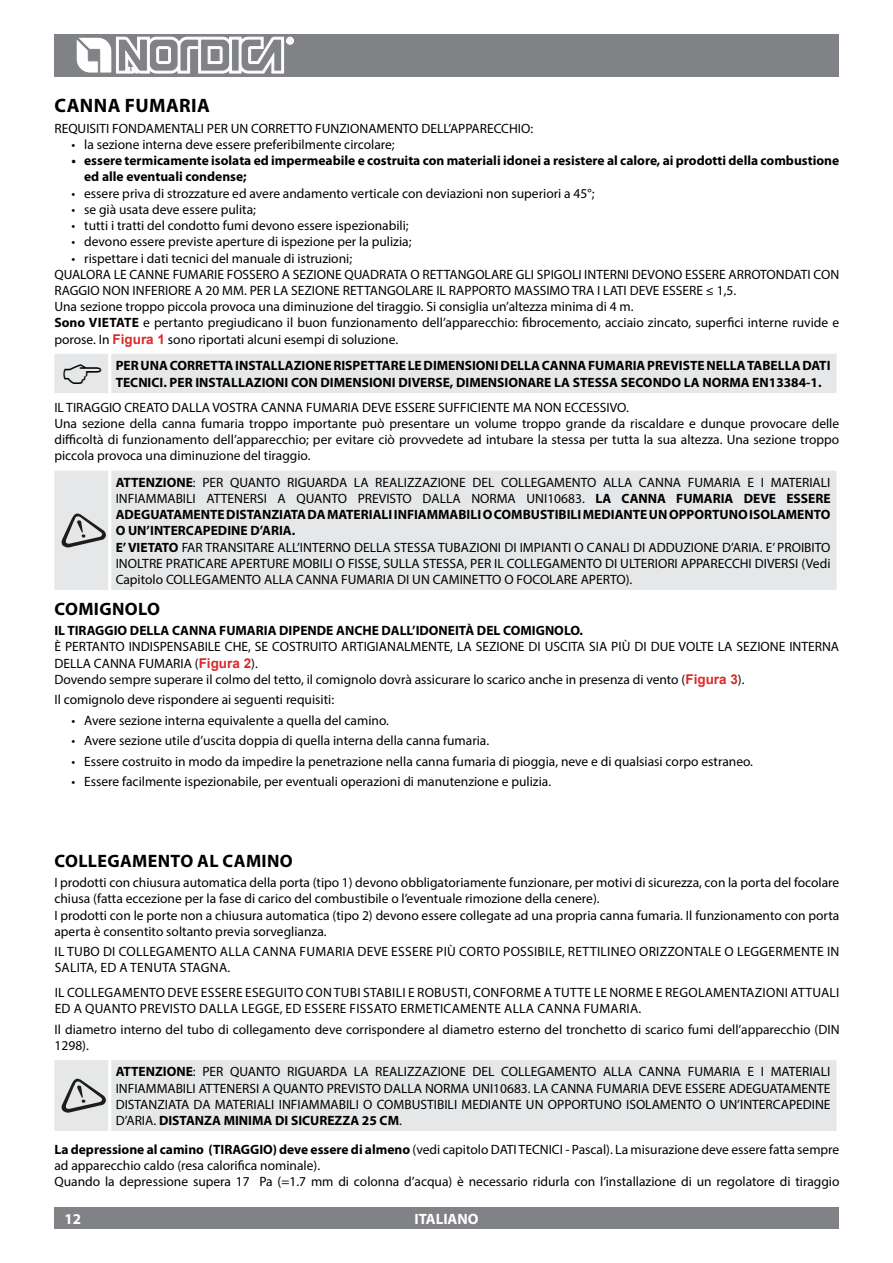
<style>
.page{position:relative;width:893px;height:1263px;background:#fff}
.page>*{position:absolute;margin:0;border:0;box-sizing:border-box;transform-origin:0 0}
.t1{font:700 19.5px "Myriad Pro";letter-spacing:.02em;color:#000}
.t2{font:700 18px "Myriad Pro";letter-spacing:.02em;color:#000}
.t3{font:700 15px "Myriad Pro";color:#fff}
.t4{font:13.5px/16.2px "Myriad Pro";color:#000}
.t5{font:700 13.5px/16.2px "Myriad Pro";color:#000}
.s1{font-weight:700}
.s2{font-family:"Arial";font-weight:700;color:#dc2a2a}
</style>
<div class="page">
<div style="left:54px;top:34px;width:785px;height:43px;background:#808285"></div>
<div style="left:54px;top:1208px;width:785px;height:21px;background:#808285"></div>
<div style="left:286px;top:37px;width:8px;height:7px;border:1px solid #fff;border-radius:50%"></div>
<svg style="left:76px;top:37px;width:217px;height:37px"></svg>
<div style="left:54px;top:471px;width:782px;height:119px;background:#e6e7e8"></div>
<hr style="left:108px;top:471px;width:3px;height:119px;background:#fff">
<svg style="left:60px;top:512px;width:46px;height:36px;background:#b5b6b6"></svg>
<div style="left:54px;top:1060px;width:782px;height:71px;background:#e6e7e8"></div>
<hr style="left:108px;top:1060px;width:3px;height:71px;background:#fff">
<svg style="left:60px;top:1077px;width:46px;height:37px;background:#b6b7b7"></svg>
<div style="left:54px;top:354px;width:782px;height:39px;background:#e6e7e8"></div>
<h1 class="t1" style="left:55px;top:93px;width:157px">CANNA FUMARIA</h1>
<p class="t4" style="left:54px;top:120px;width:480px">REQUISITI FONDAMENTALI PER UN CORRETTO FUNZIONAMENTO DELL’APPARECCHIO:</p>
<p class="t4" style="left:71px;top:136px;width:325px">• la sezione interna deve essere preferibilmente circolare;</p>
<p class="t5" style="left:84px;top:152px;width:756px;text-indent:-13px">• essere termicamente isolata ed impermeabile e costruita con materiali idonei a resistere al calore, ai prodotti della combustione ed alle eventuali condense;</p>
<p class="t4" style="left:71px;top:185px;width:525px">• essere priva di strozzature ed avere andamento verticale con deviazioni non superiori a 45°;</p>
<p class="t4" style="left:71px;top:201px;width:186px">• se già usata deve essere pulita;</p>
<p class="t4" style="left:71px;top:217px;width:339px">• tutti i tratti del condotto fumi devono essere ispezionabili;</p>
<p class="t4" style="left:71px;top:233px;width:342px">• devono essere previste aperture di ispezione per la pulizia;</p>
<p class="t4" style="left:54px;top:250px;width:786px;text-indent:17px">• rispettare i dati tecnici del manuale di istruzioni;<br>QUALORA LE CANNE FUMARIE FOSSERO A SEZIONE QUADRATA O RETTANGOLARE GLI SPIGOLI INTERNI DEVONO ESSERE ARROTONDATI CON RAGGIO NON INFERIORE A 20 MM. PER LA SEZIONE RETTANGOLARE IL RAPPORTO MASSIMO TRA I LATI DEVE ESSERE ≤ 1,5.<br>Una sezione troppo piccola provoca una diminuzione del tiraggio. Si consiglia un’altezza minima di 4 m.<br><span class="s1">Sono vietate</span> e pertanto pregiudicano il buon funzionamento dell’apparecchio: fibrocemento, acciaio zincato, superfici interne ruvide e porose. In <span class="s2">Figura 1</span> sono riportati alcuni esempi di soluzione.</p>
<p class="t5" style="left:116px;top:357px;width:716px">PER UNA CORRETTA INSTALLAZIONE RISPETTARE LE DIMENSIONI DELLA CANNA FUMARIA PREVISTE NELLA TABELLA DATI<br>TECNICI. PER INSTALLAZIONI CON DIMENSIONI DIVERSE, DIMENSIONARE LA STESSA SECONDO LA NORMA EN13384-1.</p>
<p class="t4" style="left:54px;top:399px;width:786px">IL TIRAGGIO CREATO DALLA VOSTRA CANNA FUMARIA DEVE ESSERE SUFFICIENTE MA NON ECCESSIVO.<br>Una sezione della canna fumaria troppo importante può presentare un volume troppo grande da riscaldare e dunque provocare delle difficoltà di funzionamento dell’apparecchio; per evitare ciò provvedete ad intubare la stessa per tutta la sua altezza. Una sezione troppo piccola provoca una diminuzione del tiraggio.</p>
<p class="t4" style="left:116px;top:474px;width:716px"><span class="s1">ATTENZIONE</span>: PER QUANTO RIGUARDA LA REALIZZAZIONE DEL COLLEGAMENTO ALLA CANNA FUMARIA E I MATERIALI<br>INFIAMMABILI ATTENERSI A QUANTO PREVISTO DALLA NORMA UNI10683. <span class="s1">LA CANNA FUMARIA DEVE</span></p>
<p class="t4" style="left:116px;top:490px;width:716px;text-indent:671px"><span class="s1">ESSERE ADEGUATAMENTE DISTANZIATA DA MATERIALI INFIAMMABILI O COMBUSTIBILI MEDIANTE UN OPPORTUNO ISOLAMENTO O UN’INTERCAPEDINE D’ARIA.<br>E’ VIETATO</span> FAR TRANSITARE ALL’INTERNO DELLA STESSA TUBAZIONI DI IMPIANTI O CANALI DI ADDUZIONE D’ARIA. E’ PROIBITO INOLTRE PRATICARE APERTURE MOBILI O FISSE, SULLA STESSA, PER IL COLLEGAMENTO DI ULTERIORI APPARECCHI DIVERSI (Vedi Capitolo COLLEGAMENTO ALLA CANNA FUMARIA DI UN CAMINETTO O FOCOLARE APERTO).</p>
<h2 class="t2" style="left:55px;top:597px;width:107px">COMIGNOLO</h2>
<p class="t5" style="left:54px;top:622px;width:530px">IL TIRAGGIO DELLA CANNA FUMARIA DIPENDE ANCHE DALL’IDONEITÀ DEL COMIGNOLO.</p>
<p class="t4" style="left:54px;top:639px;width:786px">È PERTANTO INDISPENSABILE CHE, SE COSTRUITO ARTIGIANALMENTE, LA SEZIONE DI USCITA SIA PIÙ DI DUE VOLTE LA SEZIONE INTERNA<br>DELLA CANNA FUMARIA (<span class="s2">Figura 2</span>).<br>Dovendo sempre superare il colmo del tetto, il comignolo dovrà assicurare lo scarico anche in presenza di vento (<span class="s2">Figura 3</span>).</p>
<p class="t4" style="left:54px;top:691px;width:281px">Il comignolo deve rispondere ai seguenti requisiti:</p>
<p class="t4" style="left:71px;top:712px;width:319px">• Avere sezione interna equivalente a quella del camino.</p>
<p class="t4" style="left:71px;top:732px;width:419px">• Avere sezione utile d’uscita doppia di quella interna della canna fumaria.</p>
<p class="t4" style="left:71px;top:753px;width:683px">• Essere costruito in modo da impedire la penetrazione nella canna fumaria di pioggia, neve e di qualsiasi corpo estraneo.</p>
<p class="t4" style="left:71px;top:773px;width:481px">• Essere facilmente ispezionabile, per eventuali operazioni di manutenzione e pulizia.</p>
<h2 class="t2" style="left:55px;top:849px;width:240px">COLLEGAMENTO AL CAMINO</h2>
<p class="t4" style="left:54px;top:874px;width:786px">I prodotti con chiusura automatica della porta (tipo 1) devono obbligatoriamente funzionare, per motivi di sicurezza, con la porta del focolare chiusa (fatta eccezione per la fase di carico del combustibile o l’eventuale rimozione della cenere).<br>I prodotti con le porte non a chiusura automatica (tipo 2) devono essere collegate ad una propria canna fumaria. Il funzionamento con porta aperta è consentito soltanto previa sorveglianza.</p>
<p class="t4" style="left:55px;top:943px;width:22px">Il tubo</p>
<p class="t4" style="left:103px;top:943px;width:25px">di collegamento</p>
<p class="t4" style="left:220px;top:943px;width:9px">alla</p>
<p class="t4" style="left:253px;top:943px;width:10px">canna</p>
<p class="t4" style="left:300px;top:943px;width:9px">fumaria</p>
<p class="t4" style="left:357px;top:943px;width:9px">deve</p>
<p class="t4" style="left:391px;top:943px;width:8px">essere</p>
<p class="t4" style="left:436px;top:943px;width:7px">più</p>
<p class="t4" style="left:459px;top:943px;width:9px">corto</p>
<p class="t4" style="left:503px;top:943px;width:8px">possibile</p>
<p class="t4" style="left:562px;top:943px;width:14px">, rettilineo</p>
<p class="t4" style="left:639px;top:943px;width:9px">orizzontale</p>
<p class="t4" style="left:725px;top:943px;width:22px">o leggermente</p>
<p class="t4" style="left:827px;top:943px;width:7px">in</p>
<p class="t4" style="left:55px;top:959px;width:8px">salita</p>
<p class="t4" style="left:95px;top:959px;width:45px">, ed atenuta</p>
<p class="t4" style="left:180px;top:959px;width:9px">stagna</p>
<p class="t4" style="left:227px;top:959px;width:4px">.</p>
<p class="t4" style="left:55px;top:984px;width:22px">Il collegamento</p>
<p class="t4" style="left:168px;top:984px;width:9px">deve</p>
<p class="t4" style="left:201px;top:984px;width:8px">essere</p>
<p class="t4" style="left:245px;top:984px;width:9px">eseguito</p>
<p class="t4" style="left:306px;top:984px;width:10px">con</p>
<p class="t4" style="left:334px;top:984px;width:8px">tubi</p>
<p class="t4" style="left:363px;top:984px;width:7px">stabili</p>
<p class="t4" style="left:408px;top:984px;width:18px">e robusti</p>
<p class="t4" style="left:468px;top:984px;width:15px">, conforme</p>
<p class="t4" style="left:544px;top:984px;width:19px">a tutte</p>
<p class="t4" style="left:594px;top:984px;width:35px">le Norme</p>
<p class="t4" style="left:656px;top:984px;width:26px">e Regolamentazioni</p>
<p class="t4" style="left:790px;top:984px;width:8px">attuali</p>
<p class="t4" style="left:55px;top:1000px;width:40px">ed aquanto</p>
<p class="t4" style="left:140px;top:1000px;width:8px">previsto</p>
<p class="t4" style="left:199px;top:1000px;width:9px">dalla</p>
<p class="t4" style="left:242px;top:1000px;width:16px">Legge</p>
<p class="t4" style="left:280px;top:1000px;width:33px">, ed essere</p>
<p class="t4" style="left:350px;top:1000px;width:8px">fissato</p>
<p class="t4" style="left:400px;top:1000px;width:9px">ermeticamente</p>
<p class="t4" style="left:504px;top:1000px;width:9px">alla</p>
<p class="t4" style="left:537px;top:1000px;width:10px">canna</p>
<p class="t4" style="left:584px;top:1000px;width:9px">fumaria</p>
<p class="t4" style="left:55px;top:998px;width:786px;line-height:20.4px;text-indent:584px">.<br>Il diametro interno del tubo di collegamento deve corrispondere al diametro esterno del tronchetto di scarico fumi dell’apparecchio (DIN</p>
<p class="t4" style="left:55px;top:1037px;width:36px">1298).</p>
<p class="t4" style="left:116px;top:1063px;width:716px;text-align:justify"><span class="s1">ATTENZIONE</span>: PER QUANTO RIGUARDA LA REALIZZAZIONE DEL COLLEGAMENTO ALLA CANNA FUMARIA E I MATERIALI INFIAMMABILI ATTENERSI A QUANTO PREVISTO DALLA NORMA UNI10683. LA CANNA FUMARIA DEVE ESSERE ADEGUATAMENTE DISTANZIATA DA MATERIALI INFIAMMABILI O COMBUSTIBILI MEDIANTE UN OPPORTUNO ISOLAMENTO O UN’INTERCAPEDINE D’ARIA. <span class="s1">DISTANZA MINIMA DI SICUREZZA 25 CM</span>.</p>
<p class="t4" style="left:54px;top:1141px;width:786px"><span class="s1">La depressione al camino (TIRAGGIO) deve essere di almeno</span> (vedi capitolo DATI TECNICI - Pascal). La misurazione deve essere fatta sempre ad apparecchio caldo (resa calorifica nominale).<br>Quando la depressione supera 17 Pa (=1.7 mm di colonna d’acqua) è necessario ridurla con l’installazione di un regolatore di tiraggio</p>
<p class="t3" style="left:65px;top:1209px;width:18px">12</p>
<p class="t3" style="left:414px;top:1209px;width:66px">ITALIANO</p>
</div>
